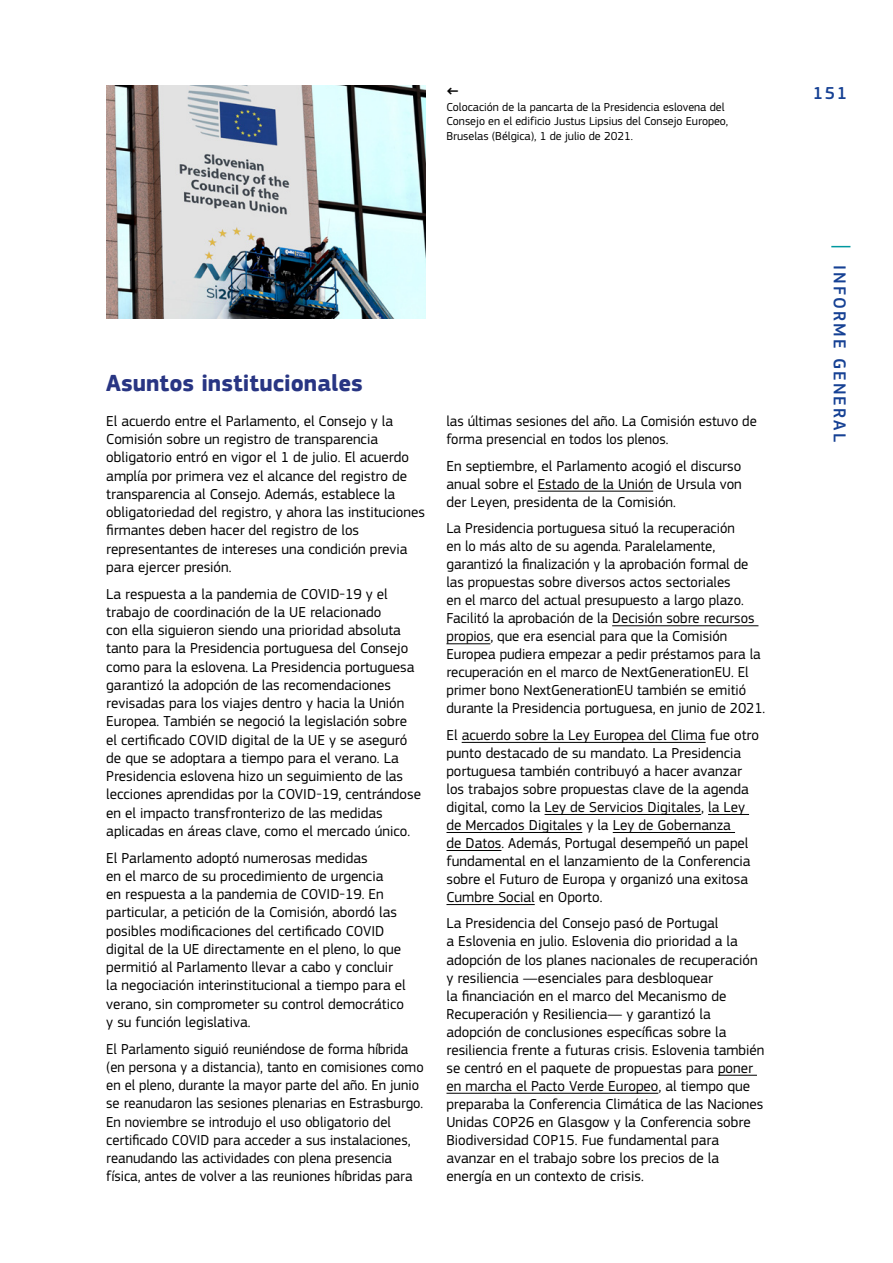
<style>
.page{position:relative;width:893px;height:1263px;background:#fff}
.page>*{position:absolute;margin:0;border:0;box-sizing:border-box;transform-origin:0 0}
.Title_H3_-_NextPage{font:700 24px "EC Square Sans Pro";color:#283583}
.t1{font:500 18px "EC Square Sans Pro";letter-spacing:.12em;color:#164194}
.t2{font:15px/18.3px "EC Square Sans Pro";color:#000}
.t3{font:700 15px "EC Square Sans Pro";color:#000}
.t4{font:12px/14.4px "EC Square Sans Pro";color:#000}
</style>
<div class="page">
<svg style="left:831px;top:246px;width:19px;height:1px"></svg>
<hr style="left:538px;top:491px;width:115px;height:1px;background:#000">
<hr style="left:612px;top:625px;width:146px;height:1px;background:#000">
<hr style="left:446px;top:643px;width:44px;height:1px;background:#000">
<hr style="left:462px;top:742px;width:244px;height:1px;background:#000">
<hr style="left:545px;top:814px;width:156px;height:1px;background:#000">
<hr style="left:708px;top:814px;width:41px;height:1px;background:#000">
<hr style="left:446px;top:832px;width:136px;height:1px;background:#000">
<hr style="left:613px;top:832px;width:122px;height:1px;background:#000">
<hr style="left:446px;top:850px;width:55px;height:1px;background:#000">
<hr style="left:446px;top:904px;width:89px;height:1px;background:#000">
<hr style="left:718px;top:1075px;width:39px;height:1px;background:#000">
<hr style="left:446px;top:1093px;width:212px;height:1px;background:#000">
<img style="left:106px;top:85px;width:319px;height:234px">
<p class="t3" style="left:446px;top:82px;width:14px">←</p>
<p class="t4" style="left:446px;top:100px;width:283px">Colocación de la pancarta de la Presidencia eslovena del<br>Consejo en el edificio Justus Lipsius del Consejo Europeo,<br>Bruselas (Bélgica), 1 de julio de 2021.</p>
<h3 class="Title_H3_-_NextPage" style="left:106px;top:369px;width:258px">Asuntos institucionales</h3>
<p class="t2" style="left:106px;top:412px;width:320px">El acuerdo entre el Parlamento, el Consejo y la Comisión sobre un registro de transparencia obligatorio entró en vigor el 1 de julio. El acuerdo amplía por primera vez el alcance del registro de transparencia al Consejo. Además, establece la obligatoriedad del registro, y ahora las instituciones firmantes deben hacer del registro de los representantes de intereses una condición previa para ejercer presión.</p>
<p class="t2" style="left:106px;top:585px;width:316px">La respuesta a la pandemia de COVID-19 y el trabajo de coordinación de la UE relacionado<br>con ella siguieron siendo una prioridad absoluta tanto para la Presidencia portuguesa del Consejo como para la eslovena. La Presidencia portuguesa garantizó la adopción de las recomendaciones revisadas para los viajes dentro y hacia la Unión Europea. También se negoció la legislación sobre el certificado COVID digital de la UE y se aseguró de que se adoptara a tiempo para el verano. La Presidencia eslovena hizo un seguimiento de las lecciones aprendidas por la COVID-19, centrándose en el impacto transfronterizo de las medidas aplicadas en áreas clave, como el mercado único.</p>
<p class="t2" style="left:106px;top:849px;width:301px">El Parlamento adoptó numerosas medidas<br>en el marco de su procedimiento de urgencia<br>en respuesta a la pandemia de COVID-19. En particular, a petición de la Comisión, abordó las posibles modificaciones del certificado COVID digital de la UE directamente en el pleno, lo que permitió al Parlamento llevar a cabo y concluir la negociación interinstitucional a tiempo para el verano, sin comprometer su control democrático y su función legislativa.</p>
<p class="t2" style="left:106px;top:1040px;width:319px">El Parlamento siguió reuniéndose de forma híbrida (en persona y a distancia), tanto en comisiones como en el pleno, durante la mayor parte del año. En junio se reanudaron las sesiones plenarias en Estrasburgo.<br>En noviembre se introdujo el uso obligatorio del certificado COVID para acceder a sus instalaciones, reanudando las actividades con plena presencia física, antes de volver a las reuniones híbridas para</p>
<p class="t2" style="left:446px;top:412px;width:312px">las últimas sesiones del año. La Comisión estuvo de forma presencial en todos los plenos.</p>
<p class="t2" style="left:446px;top:457px;width:297px;text-align:justify">En septiembre, el Parlamento acogió el discurso anual sobre el Estado de la Unión de Ursula von der Leyen, presidenta de la Comisión.</p>
<p class="t2" style="left:446px;top:519px;width:320px">La Presidencia portuguesa situó la recuperación<br>en lo más alto de su agenda. Paralelamente, garantizó la finalización y la aprobación formal de las propuestas sobre diversos actos sectoriales<br>en el marco del actual presupuesto a largo plazo.<br>Facilitó la aprobación de la Decisión sobre recursos propios, que era esencial para que la Comisión Europea pudiera empezar a pedir préstamos para la recuperación en el marco de NextGenerationEU. El primer bono NextGenerationEU también se emitió durante la Presidencia portuguesa, en junio de 2021.</p>
<p class="t2" style="left:446px;top:726px;width:314px">El acuerdo sobre la Ley Europea del Clima fue otro punto destacado de su mandato. La Presidencia portuguesa también contribuyó a hacer avanzar los trabajos sobre propuestas clave de la agenda digital, como la Ley de Servicios Digitales, la Ley de Mercados Digitales y la Ley de Gobernanza<br>de Datos. Además, Portugal desempeñó un papel fundamental en el lanzamiento de la Conferencia sobre el Futuro de Europa y organizó una exitosa Cumbre Social en Oporto.</p>
<p class="t2" style="left:446px;top:914px;width:319px">La Presidencia del Consejo pasó de Portugal<br>a Eslovenia en julio. Eslovenia dio prioridad a la adopción de los planes nacionales de recuperación y resiliencia —esenciales para desbloquear<br>la financiación en el marco del Mecanismo de Recuperación y Resiliencia— y garantizó la adopción de conclusiones específicas sobre la resiliencia frente a futuras crisis. Eslovenia también se centró en el paquete de propuestas para poner en marcha el Pacto Verde Europeo, al tiempo que preparaba la Conferencia Climática de las Naciones Unidas COP26 en Glasgow y la Conferencia sobre Biodiversidad COP15. Fue fundamental para avanzar en el trabajo sobre los precios de la energía en un contexto de crisis.</p>
<p class="t1" style="left:813px;top:82px;width:36px">151</p>
<p class="t1" style="left:850px;top:265px;width:178px;rotate:90deg">INFORME GENERAL</p>
</div>
